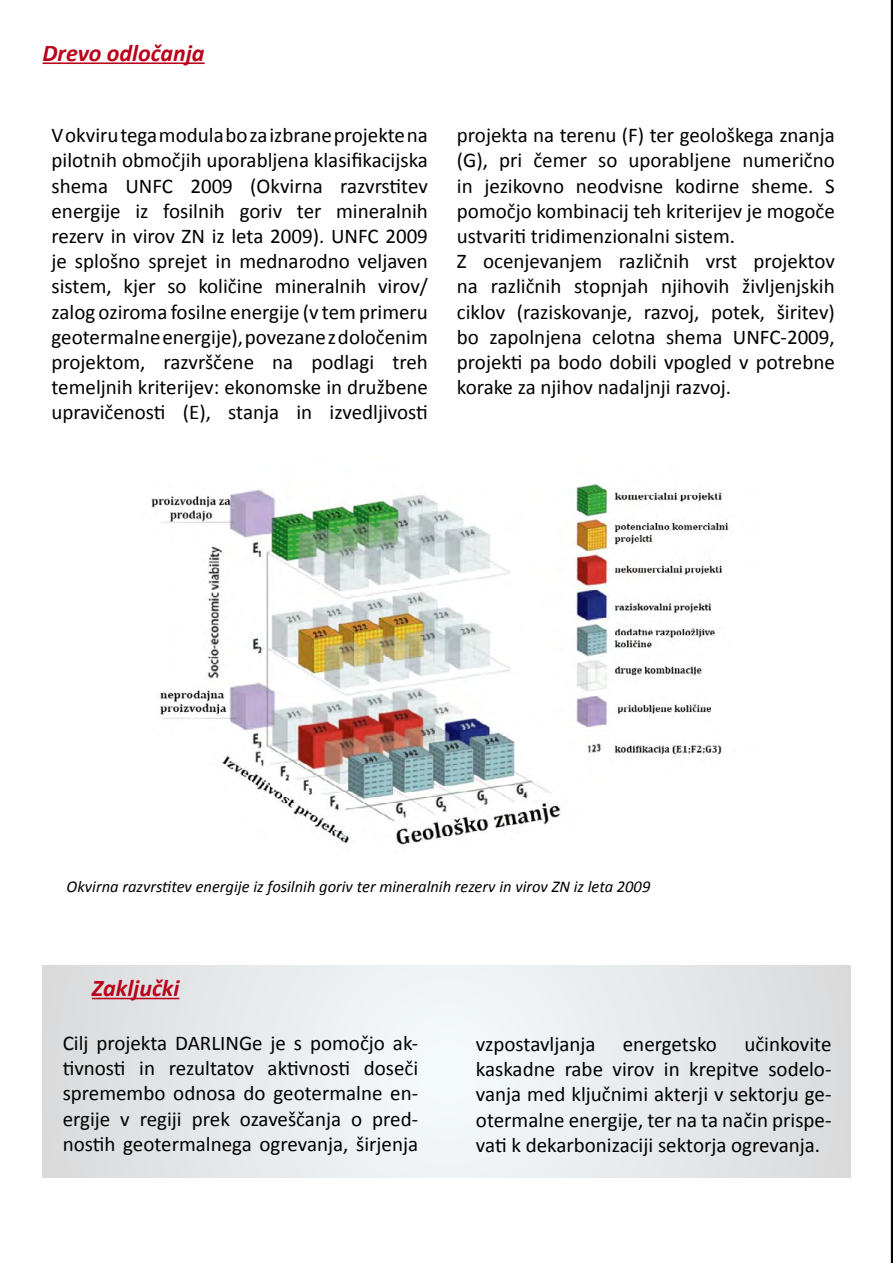
<style>
.page{position:relative;width:893px;height:1263px;background:#fff}
.page>*{position:absolute;margin:0;border:0;box-sizing:border-box;transform-origin:0 0}
.t1{font:italic 700 24px "Calibri";color:#ba021b}
.t2{font:21px/25.2px "Calibri";color:#000;text-align:justify}
.t3{font:italic 16.5px "Calibri";color:#000}
</style>
<div class="page">
<hr style="left:891px;top:0;width:2px;height:1263px;background:#020303">
<svg style="left:43px;top:966px;width:807px;height:211px"></svg>
<img style="left:151px;top:484px;width:578px;height:363px">
<hr style="left:92px;top:998px;width:87px;height:1px;background:#ba021b">
<hr style="left:43px;top:62px;width:162px;height:2px;background:#ba021b">
<p class="t1" style="left:43px;top:37px;width:164px">Drevo odločanja</p>
<p class="t2" style="left:52px;top:123px;width:378px">V okviru tega modula bo za izbrane projekte na pilotnih območjih uporabljena klasifikacijska shema UNFC 2009 (Okvirna razvrstitev energije iz fosilnih goriv ter mineralnih rezerv in virov ZN iz leta 2009). UNFC 2009 je splošno sprejet in mednarodno veljaven sistem, kjer so količine mineralnih virov/ zalog oziroma fosilne energije (v tem primeru geotermalne energije), povezane z določenim projektom, razvrščene na podlagi treh temeljnih kriterijev: ekonomske in družbene upravičenosti (E), stanja in izvedljivosti</p>
<p class="t2" style="left:457px;top:123px;width:379px;text-align:left">projekta na terenu (F) ter geološkega znanja (G), pri čemer so uporabljene numerično in jezikovno neodvisne kodirne sheme. S pomočjo kombinacij teh kriterijev je mogoče ustvariti tridimenzionalni sistem.<br>Z ocenjevanjem različnih vrst projektov na različnih stopnjah njihovih življenjskih ciklov (raziskovanje, razvoj, potek, širitev) bo zapolnjena celotna shema UNFC-2009, projekti pa bodo dobili vpogled v potrebne korake za njihov nadaljnji razvoj.</p>
<p class="t3" style="left:67px;top:876px;width:585px">Okvirna razvrstitev energije iz fosilnih goriv ter mineralnih rezerv in virov ZN iz leta 2009</p>
<p class="t1" style="left:92px;top:972px;width:89px">Zaključki</p>
<p class="t2" style="left:63px;top:1030px;width:357px">Cilj projekta DARLINGe je s pomočjo ak&shy;tivnosti in rezultatov aktivnosti doseči spremembo odnosa do geotermalne en&shy;ergije v regiji prek ozaveščanja o pred&shy;nostih geotermalnega ogrevanja, širjenja</p>
<p class="t2" style="left:476px;top:1031px;width:121px">vzpostavljanja</p>
<p class="t2" style="left:623px;top:1031px;width:96px">energetsko</p>
<p class="t2" style="left:476px;top:1031px;width:357px;text-indent:268px">učinkovite kaskadne rabe virov in krepitve sodelo&shy;vanja med ključnimi akterji v sektorju ge&shy;otermalne energije, ter na ta način prispe&shy;vati k dekarbonizaciji sektorja ogrevanja.</p>
</div>
